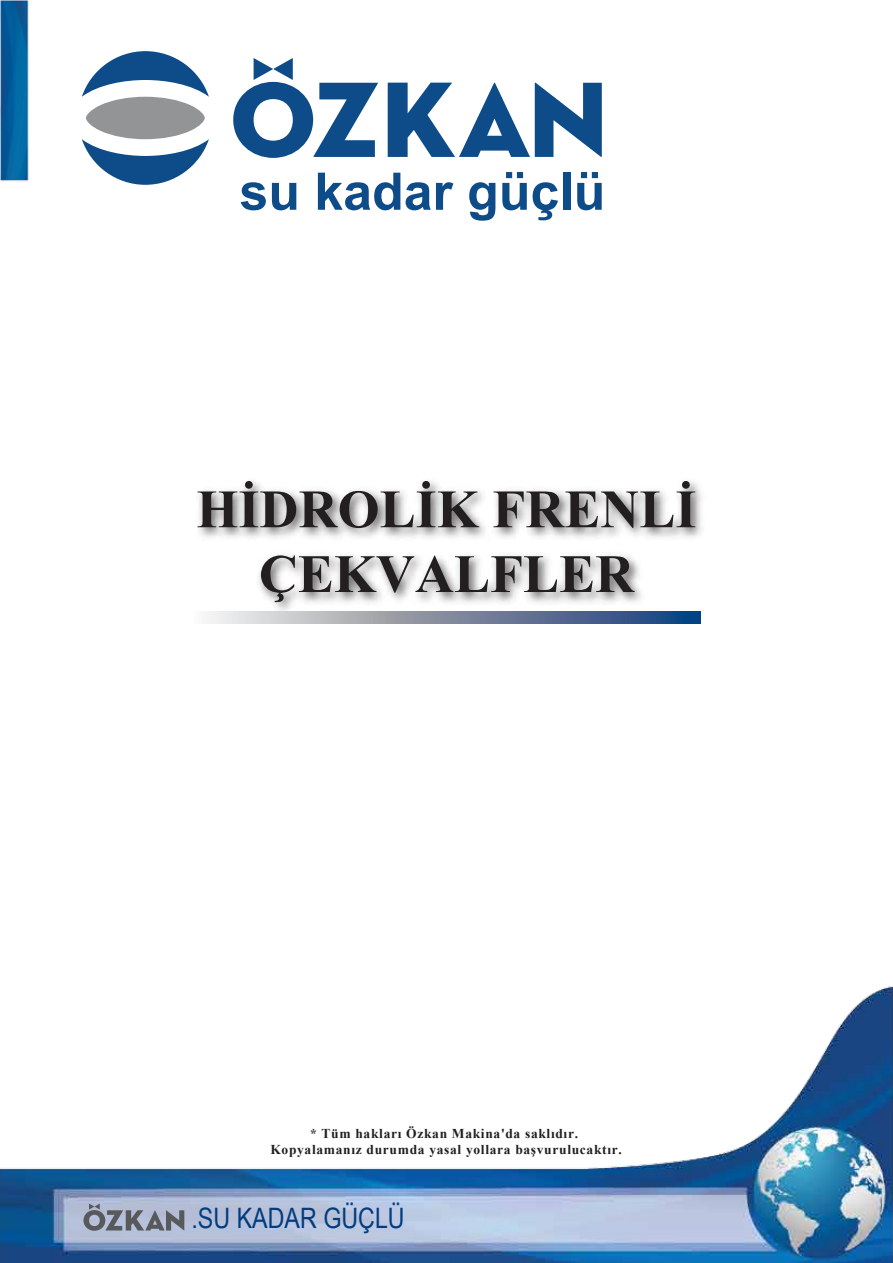
<style>
.page{position:relative;width:893px;height:1263px;background:#fff}
.page>*{position:absolute;margin:0;border:0;box-sizing:border-box;transform-origin:0 0}
.t1{font:700 54px/64.8px "Times New Roman";color:#231f20;text-align:center}
.t2{font:700 51.9px "Arial";color:#0d4c88}
.t3{font:28.2px "Arial Narrow";color:#003c7e}
.t4{font:700 13.5px/16.2px "Times New Roman";letter-spacing:.05em;color:#231f20;text-align:center}
</style>
<div class="page">
<img style="left:199px;top:481px;width:503px;height:131px">
<svg style="left:233px;top:58px;width:145px;height:100px"></svg>
<svg style="left:388px;top:83px;width:214px;height:74px"></svg>
<svg style="left:82px;top:51px;width:127px;height:134px"></svg>
<img style="left:0;top:986px;width:893px;height:277px">
<svg style="left:83px;top:1203px;width:101px;height:28px;background:#8e95a4"></svg>
<img style="left:0;top:0;width:29px;height:182px">
<svg style="left:207px;top:612px;width:494px;height:12px;background:#808fa7"></svg>
<h2 class="t2" style="left:240px;top:155px;width:367px">su kadar güçlü</h2>
<h1 class="t1" style="left:196px;top:475px;width:502px">HİDROLİK FRENLİ<br>ÇEKVALFLER</h1>
<p class="t4" style="left:270px;top:1125px;width:353px">* Tüm hakları Özkan Makina'da saklıdır.<br>Kopyalamanız durumda yasal yollara başvurulucaktır.</p>
<h3 class="t3" style="left:191px;top:1198px;width:215px">.SU KADAR GÜÇLÜ</h3>
</div>
